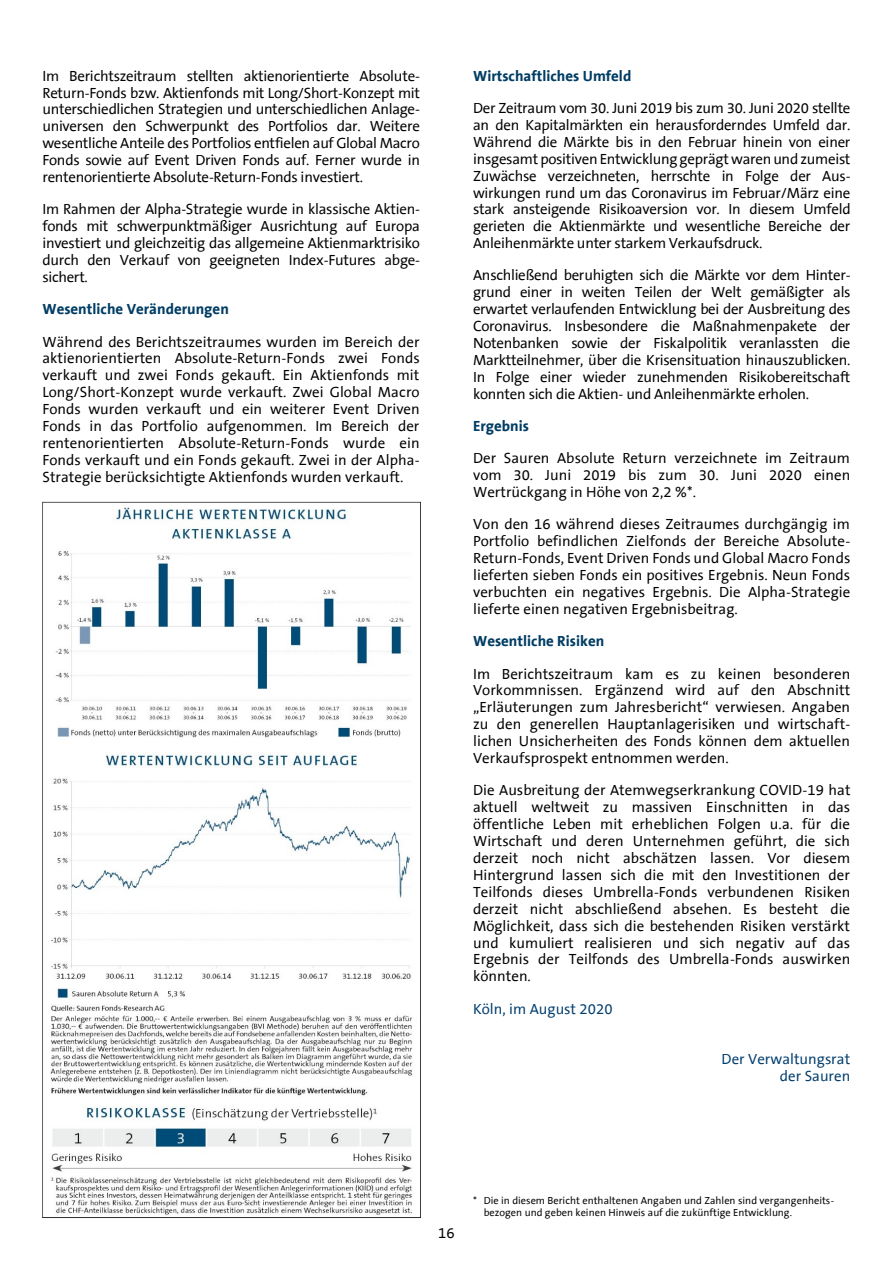
<style>
.page{position:relative;width:893px;height:1263px;background:#fff}
.page>*{position:absolute;margin:0;border:0;box-sizing:border-box;transform-origin:0 0}
.t1{font:15px/17px "The Sans Office LF";color:#000;text-align:justify}
.t2{font:700 15px "The Sans Office LF";color:#003d64}
.t3{font:15px "The Sans Office LF2";color:#000}
.t4{font:15px/17px "The Sans Office LF";color:#003d6e;text-align:right}
.t5{font:10.5px/11.9px "The Sans Office LF";color:#000}
</style>
<div class="page">
<img style="left:43px;top:501px;width:377px;height:717px">
<p class="t1" style="left:42px;top:68px;width:379px">Im Berichtszeitraum stellten aktienorientierte Absolute-Return-Fonds bzw. Aktienfonds mit Long/Short-Konzept mit unterschiedlichen Strategien und unterschiedlichen Anlage&shy;universen den Schwerpunkt des Portfolios dar. Weitere wesentliche Anteile des Portfolios entfielen auf Global Macro Fonds sowie auf Event Driven Fonds auf. Ferner wurde in rentenorientierte Absolute-Return-Fonds investiert.</p>
<p class="t1" style="left:42px;top:201px;width:379px">Im Rahmen der Alpha-Strategie wurde in klassische Aktien&shy;fonds mit schwerpunktmäßiger Ausrichtung auf Europa investiert und gleichzeitig das allgemeine Aktienmarktrisiko durch den Verkauf von geeigneten Index-Futures abge&shy;sichert.</p>
<p class="t2" style="left:42px;top:301px;width:188px">Wesentliche Veränderungen</p>
<p class="t1" style="left:42px;top:334px;width:379px">Während des Berichtszeitraumes wurden im Bereich der aktienorientierten Absolute-Return-Fonds zwei Fonds verkauft und zwei Fonds gekauft. Ein Aktienfonds mit Long/Short-Konzept wurde verkauft. Zwei Global Macro Fonds wurden verkauft und ein weiterer Event Driven Fonds in das Portfolio aufgenommen. Im Bereich der rentenorientierten Absolute-Return-Fonds wurde ein Fonds verkauft und ein Fonds gekauft. Zwei in der Alpha-Strategie berücksichtigte Aktienfonds wurden verkauft.</p>
<p class="t2" style="left:473px;top:68px;width:160px">Wirtschaftliches Umfeld</p>
<p class="t1" style="left:473px;top:100px;width:379px">Der Zeitraum vom 30. Juni 2019 bis zum 30. Juni 2020 stellte an den Kapitalmärkten ein herausforderndes Umfeld dar.<br>Während die Märkte bis in den Februar hinein von einer insgesamt positiven Entwicklung geprägt waren und zumeist Zuwächse verzeichneten, herrschte in Folge der Aus&shy;wirkungen rund um das Coronavirus im Februar/März eine stark ansteigende Risikoaversion vor. In diesem Umfeld gerieten die Aktienmärkte und wesentliche Bereiche der Anleihenmärkte unter starkem Verkaufsdruck.</p>
<p class="t1" style="left:473px;top:268px;width:379px">Anschließend beruhigten sich die Märkte vor dem Hinter&shy;grund einer in weiten Teilen der Welt gemäßigter als erwartet verlaufenden Entwicklung bei der Ausbreitung des Coronavirus. Insbesondere die Maßnahmenpakete der Notenbanken sowie der Fiskalpolitik veranlassten die Marktteilnehmer, über die Krisensituation hinauszublicken.<br>In Folge einer wieder zunehmenden Risikobereitschaft konnten sich die Aktien- und Anleihenmärkte erholen.</p>
<p class="t2" style="left:473px;top:418px;width:57px">Ergebnis</p>
<p class="t1" style="left:473px;top:451px;width:379px">Der Sauren Absolute Return verzeichnete im Zeitraum vom 30. Juni 2019 bis zum 30. Juni 2020 einen Wertrückgang in Höhe von 2,2 %*.</p>
<p class="t1" style="left:473px;top:516px;width:379px">Von den 16 während dieses Zeitraumes durchgängig im Portfolio befindlichen Zielfonds der Bereiche Absolute-Return-Fonds, Event Driven Fonds und Global Macro Fonds lieferten sieben Fonds ein positives Ergebnis. Neun Fonds verbuchten ein negatives Ergebnis. Die Alpha-Strategie lieferte einen negativen Ergebnisbeitrag.</p>
<p class="t2" style="left:473px;top:633px;width:133px">Wesentliche Risiken</p>
<p class="t1" style="left:473px;top:666px;width:379px">Im Berichtszeitraum kam es zu keinen besonderen<br>Vorkommnissen. Ergänzend wird auf den Abschnitt</p>
<p class="t3" style="left:473px;top:700px;width:379px">„Erläuterungen zum Jahresbericht“ verwiesen. Angaben</p>
<p class="t1" style="left:473px;top:716px;width:379px">zu den generellen Hauptanlagerisiken und wirtschaft&shy;lichen Unsicherheiten des Fonds können dem aktuellen Verkaufsprospekt entnommen werden.</p>
<p class="t1" style="left:473px;top:782px;width:379px">Die Ausbreitung der Atemwegserkrankung COVID-19 hat aktuell weltweit zu massiven Einschnitten in das öffentliche Leben mit erheblichen Folgen u.a. für die Wirtschaft und deren Unternehmen geführt, die sich derzeit noch nicht abschätzen lassen. Vor diesem Hintergrund lassen sich die mit den Investitionen der Teilfonds dieses Umbrella-Fonds verbundenen Risiken derzeit nicht abschließend absehen. Es besteht die Möglichkeit, dass sich die bestehenden Risiken verstärkt und kumuliert realisieren und sich negativ auf das Ergebnis der Teilfonds des Umbrella-Fonds auswirken könnten.</p>
<p class="t4" style="left:473px;top:1001px;width:141px">Köln, im August 2020</p>
<p class="t4" style="left:722px;top:1051px;width:130px">Der Verwaltungsrat der Sauren</p>
<p class="t1" style="left:438px;top:1225px;width:18px">16</p>
<p class="t5" style="left:484px;top:1195px;width:352px;text-indent:-11px">* Die in diesem Bericht enthaltenen Angaben und Zahlen sind vergangenheits&shy;bezogen und geben keinen Hinweis auf die zukünftige Entwicklung.</p>
</div>
